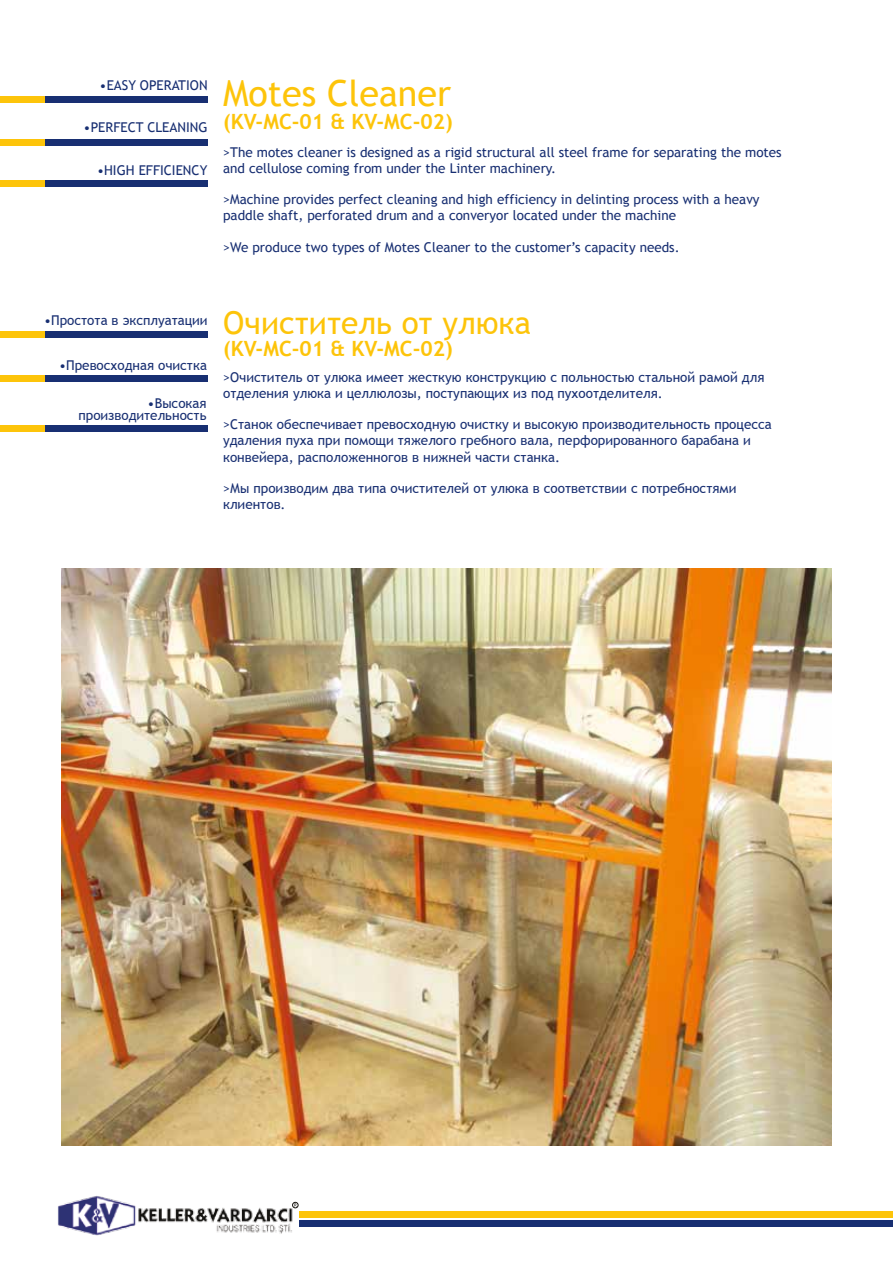
<style>
.page{position:relative;width:893px;height:1263px;background:#fff}
.page>*{position:absolute;margin:0;border:0;box-sizing:border-box;transform-origin:0 0}
.t1{font:36px "Trebuchet MS";color:#fdc40a}
.t2{font:31.5px "Trebuchet MS";color:#fdc40a}
.t3{font:700 21px "Trebuchet MS";color:#fdc40a}
.t4{font:13.5px/16.2px "Trebuchet MS";color:#182f72}
</style>
<div class="page">
<div style="left:44px;top:96px;width:163px;height:6px;background:#182f72"></div>
<div style="left:0;top:96px;width:44px;height:6px;background:#fdc40a"></div>
<div style="left:44px;top:139px;width:163px;height:6px;background:#182f72"></div>
<div style="left:0;top:139px;width:44px;height:6px;background:#fdc40a"></div>
<div style="left:44px;top:181px;width:163px;height:6px;background:#182f72"></div>
<div style="left:0;top:181px;width:44px;height:6px;background:#fdc40a"></div>
<div style="left:44px;top:375px;width:163px;height:7px;background:#182f72"></div>
<div style="left:0;top:375px;width:44px;height:7px;background:#fdc40a"></div>
<div style="left:44px;top:332px;width:163px;height:6px;background:#182f72"></div>
<div style="left:0;top:332px;width:44px;height:6px;background:#fdc40a"></div>
<div style="left:299px;top:1211px;width:594px;height:6px;background:#fdc40a"></div>
<div style="left:299px;top:1220px;width:594px;height:7px;background:#182f72"></div>
<div style="left:292px;top:1202px;width:7px;height:6px;border:1px solid #13110c;border-radius:50%"></div>
<img style="left:58px;top:1196px;width:238px;height:40px">
<div style="left:44px;top:425px;width:163px;height:6px;background:#182f72"></div>
<div style="left:0;top:425px;width:44px;height:6px;background:#fdc40a"></div>
<img style="left:61px;top:568px;width:770px;height:578px">
<p class="t4" style="left:100px;top:77px;width:109px">•EASY OPERATION</p>
<p class="t4" style="left:84px;top:119px;width:125px">•PERFECT CLEANING</p>
<p class="t4" style="left:97px;top:162px;width:112px">•HIGH EFFICIENCY</p>
<h1 class="t1" style="left:223px;top:72px;width:230px">Motes Cleaner</h1>
<h3 class="t3" style="left:223px;top:108px;width:231px">(KV-MC-01 &amp; KV-MC-02)</h3>
<p class="t4" style="left:223px;top:144px;width:560px">&gt;The motes cleaner is designed as a rigid structural all steel frame for separating the motes and cellulose coming from under the Linter machinery.</p>
<p class="t4" style="left:223px;top:192px;width:538px">&gt;Machine provides perfect cleaning and high efficiency in delinting process with a heavy paddle shaft, perforated drum and a converyor located under the machine</p>
<p class="t4" style="left:223px;top:239px;width:458px">&gt;We produce two types of Motes Cleaner to the customer’s capacity needs.</p>
<p class="t4" style="left:44px;top:312px;width:165px">•Простота в эксплуатации</p>
<p class="t4" style="left:59px;top:358px;width:149px">•Превосходная очистка</p>
<p class="t4" style="left:78px;top:397px;width:130px;line-height:12.6px;text-align:right">•Высокая производительность</p>
<h2 class="t2" style="left:223px;top:304px;width:309px">Очиститель от улюка</h2>
<h3 class="t3" style="left:223px;top:336px;width:231px">(KV-MC-01 &amp; KV-MC-02)</h3>
<p class="t4" style="left:223px;top:369px;width:543px">&gt;Очиститель от улюка имеет жесткую конструкцию с польностью стальной рамой для отделения улюка и целлюлозы, поступающих из под пухоотделителя.</p>
<p class="t4" style="left:223px;top:416px;width:550px">&gt;Станок обеспечивает превосходную очистку и высокую производительность процесса удаления пуха при помощи тяжелого гребного вала, перфорированного барабана и конвейера, расположенногов в нижней части станка.</p>
<p class="t4" style="left:223px;top:480px;width:515px">&gt;Мы производим два типа очистителей от улюка в соответствии с потребностями клиентов.</p>
</div>
